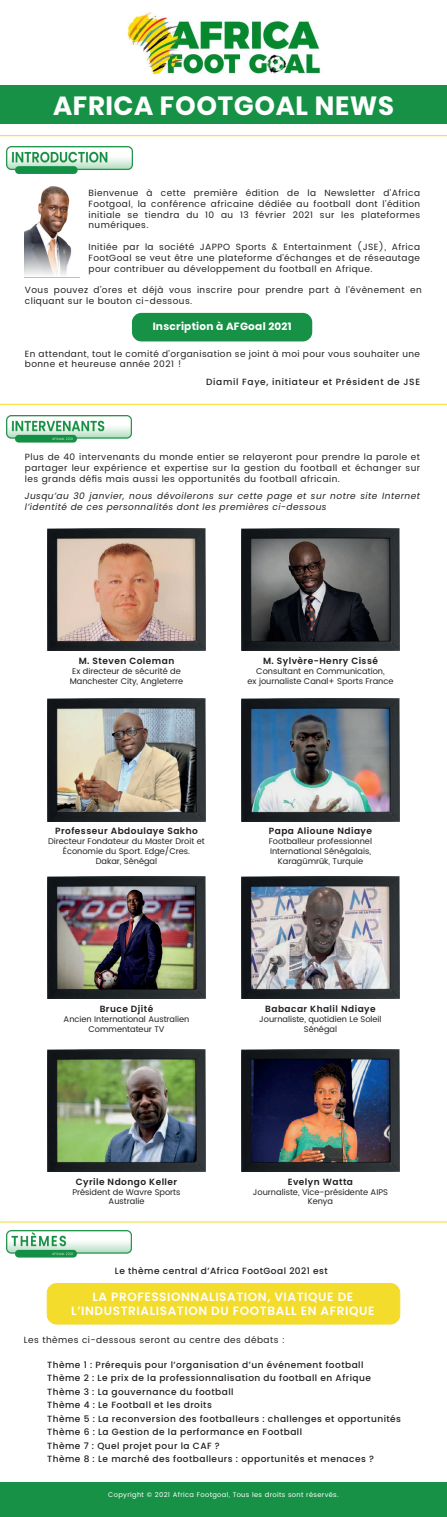
<style>
.page{position:relative;width:447px;height:1517px;background:#fff}
.page>*{position:absolute;margin:0;border:0;box-sizing:border-box;transform-origin:0 0}
.t1{font:700 26.25px "Poppins";letter-spacing:.025em;color:#fff}
.t2{font:600 12px/14.4px "Poppins";letter-spacing:.05em;color:#fff;text-align:center}
.t3{font:700 10.5px "Poppins";letter-spacing:.025em;color:#fff}
.t4{font:9px/10.8px "Poppins";letter-spacing:.05em;color:#231f20;text-align:justify}
.t5{font:500 9px/13.5px "Poppins";letter-spacing:.05em;color:#231f20}
.t6{font:600 9px "Poppins";letter-spacing:.05em;color:#231f20}
.t7{font:italic 9px/10.8px "Poppins";letter-spacing:.05em;color:#231f20}
.t8{font:500 9px "Poppins";letter-spacing:.075em;color:#231f20}
.t9{font:8.25px/9.9px "Poppins";color:#231f20;text-align:center}
.t10{font:6.75px "Poppins";letter-spacing:.05em;color:#fff}
</style>
<div class="page">
<img style="left:127px;top:11px;width:194px;height:64px">
<div style="left:0;top:85px;width:446px;height:39px;background:#169145"></div>
<hr style="left:0;top:135px;width:446px;height:1px;background:#f3dc2c">
<hr style="left:0;top:404px;width:446px;height:1px;background:#f3dc2c">
<img style="left:7px;top:147px;width:125px;height:27px">
<img style="left:25px;top:186px;width:55px;height:92px">
<div style="left:132px;top:313px;width:180px;height:28px;background:#169145;border-radius:9px"></div>
<img style="left:7px;top:415px;width:125px;height:27px">
<img style="left:241px;top:528px;width:158px;height:123px">
<img style="left:47px;top:528px;width:159px;height:123px">
<img style="left:241px;top:698px;width:158px;height:123px">
<img style="left:47px;top:698px;width:159px;height:123px">
<img style="left:241px;top:876px;width:158px;height:122px">
<img style="left:47px;top:876px;width:159px;height:122px">
<img style="left:241px;top:1049px;width:158px;height:122px">
<img style="left:47px;top:1049px;width:159px;height:122px">
<hr style="left:0;top:1221px;width:446px;height:1px;background:#f3dc2c">
<img style="left:7px;top:1230px;width:125px;height:27px">
<div style="left:47px;top:1283px;width:352px;height:41px;background:#f3dc2c;border-radius:9px"></div>
<div style="left:47px;top:1283px;width:353px;height:41px;border:1px solid #f3dc2c;border-radius:9px"></div>
<div style="left:0;top:1482px;width:446px;height:34px;background:#169145"></div>
<h1 class="t1" style="left:53px;top:90px;width:342px">AFRICA FOOTGOAL NEWS</h1>
<p class="t4" style="left:88px;top:188px;width:333px">Bienvenue à cette première édition de la Newsletter d’Africa Footgoal, la conférence africaine dédiée au football dont l’édition initiale se tiendra du 10 au 13 février 2021 sur les plateformes numériques.</p>
<p class="t4" style="left:88px;top:242px;width:333px">Initiée par la société JAPPO Sports &amp; Entertainment (JSE), Africa FootGoal se veut être une plateforme d’échanges et de réseautage pour contribuer au développement du football en Afrique.</p>
<p class="t4" style="left:25px;top:285px;width:398px">Vous pouvez d’ores et déjà vous inscrire pour prendre part à l’évènement en cliquant sur le bouton ci-dessous.</p>
<p class="t3" style="left:152px;top:320px;width:140px">Inscription à AFGoal 2021</p>
<p class="t4" style="left:25px;top:348px;width:396px">En attendant, tout le comité d’organisation se joint à moi pour vous souhaiter une bonne et heureuse année 2021 !</p>
<p class="t8" style="left:206px;top:376px;width:215px">Diamil Faye, initiateur et Président de JSE</p>
<p class="t4" style="left:25px;top:452px;width:396px">Plus de 40 intervenants du monde entier se relayeront pour prendre la parole et partager leur expérience et expertise sur la gestion du football et échanger sur les grands défis mais aussi les opportunités du football africain.</p>
<p class="t7" style="left:25px;top:491px;width:396px">Jusqu’au 30 janvier, nous dévoilerons sur cette page et sur notre site Internet l’identité de ces personnalités dont les premières ci-dessous</p>
<p class="t6" style="left:79px;top:656px;width:97px">M. Steven Coleman</p>
<p class="t9" style="left:70px;top:666px;width:115px;text-align:left">Ex directeur de sécurité de<br>Manchester City, Angleterre</p>
<p class="t6" style="left:263px;top:656px;width:116px">M. Sylvère-Henry Cissé</p>
<p class="t9" style="left:247px;top:666px;width:147px">Consultant en Communication,<br>ex journaliste Canal+ Sports France</p>
<p class="t6" style="left:55px;top:825px;width:144px">Professeur Abdoulaye Sakho</p>
<p class="t9" style="left:48px;top:836px;width:158px">Directeur Fondateur du Master Droit et<br>Économie du Sport. Edge/Cres.<br>Dakar, Sénégal</p>
<p class="t6" style="left:269px;top:825px;width:105px">Papa Alioune Ndiaye</p>
<p class="t9" style="left:269px;top:836px;width:104px">Footballeur professionnel<br>International Sénégalais,<br>Karagümrük, Turquie</p>
<p class="t6" style="left:100px;top:1003px;width:55px">Bruce Djité</p>
<p class="t9" style="left:64px;top:1014px;width:127px">Ancien International Australien<br>Commentateur TV</p>
<p class="t6" style="left:265px;top:1003px;width:112px">Babacar Khalil Ndiaye</p>
<p class="t9" style="left:259px;top:1014px;width:124px">Journaliste, quotidien Le Soleil<br>Sénégal</p>
<p class="t6" style="left:76px;top:1176px;width:103px">Cyrile Ndongo Keller</p>
<p class="t9" style="left:72px;top:1186px;width:110px">Président de Wavre Sports<br>Australie</p>
<p class="t6" style="left:288px;top:1176px;width:67px">Evelyn Watta</p>
<p class="t9" style="left:253px;top:1186px;width:136px">Journaliste, Vice-présidente AIPS<br>Kenya</p>
<p class="t5" style="left:115px;top:1264px;width:214px">Le thème central d’Africa FootGoal 2021 est</p>
<h2 class="t2" style="left:71px;top:1289px;width:304px">LA PROFESSIONNALISATION, VIATIQUE DE<br>L’INDUSTRIALISATION DU FOOTBALL EN AFRIQUE</h2>
<p class="t4" style="left:24px;top:1335px;width:262px">Les thèmes ci-dessous seront au centre des débats :</p>
<p class="t5" style="left:47px;top:1357px;width:355px">Thème 1 : Prérequis pour l’organisation d’un événement football<br>Thème 2 : Le prix de la professionnalisation du football en Afrique Thème 3 : La gouvernance du football<br>Thème 4 : Le Football et les droits<br>Thème 5 : La reconversion des footballeurs : challenges et opportunités Thème 6 : La Gestion de la performance en Football<br>Thème 7 : Quel projet pour la CAF ?<br>Thème 8 : Le marché des footballeurs : opportunités et menaces ?</p>
<p class="t10" style="left:108px;top:1489px;width:232px">Copyright © 2021 Africa Footgoal, Tous les droits sont réservés.</p>
</div>
